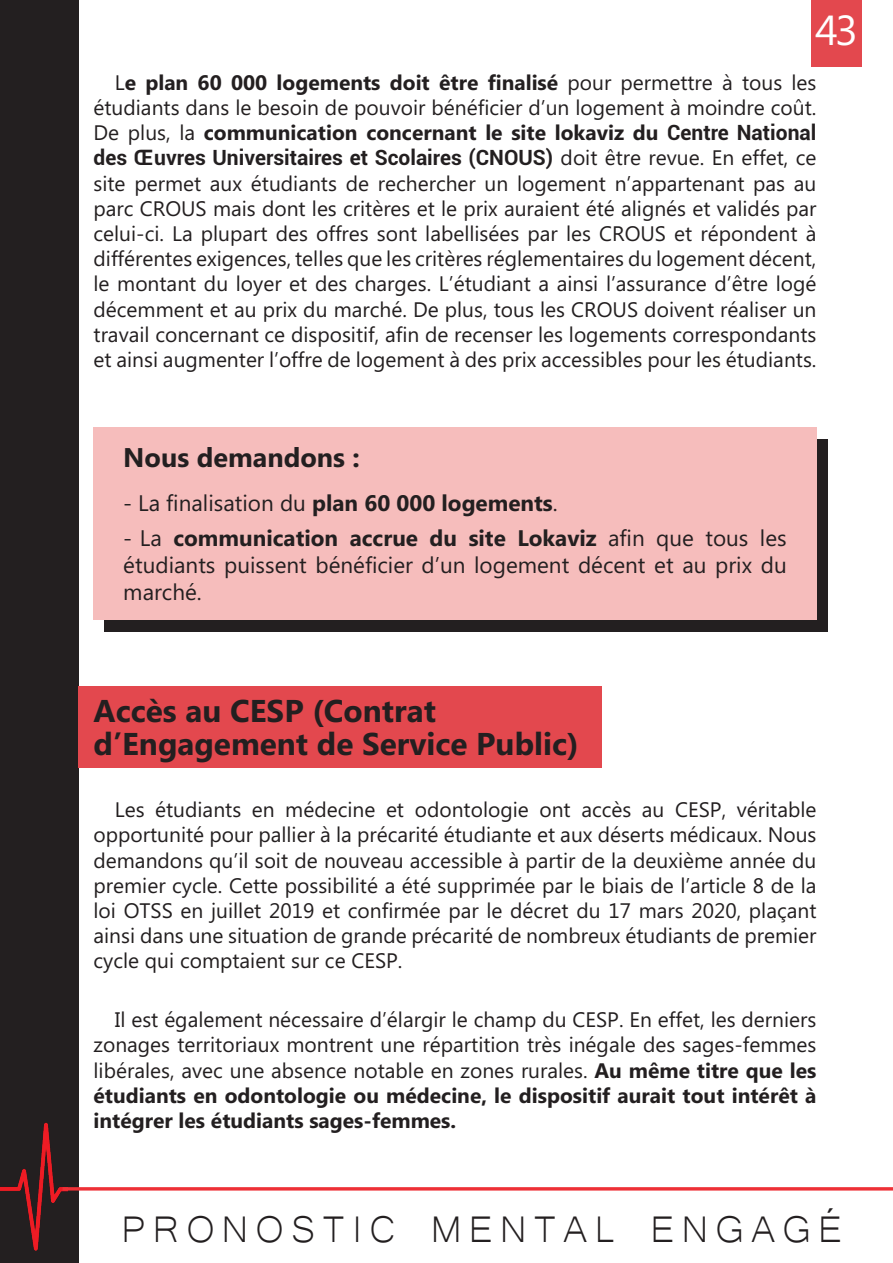
<style>
.page{position:relative;width:893px;height:1263px;background:#fff}
.page>*{position:absolute;margin:0;border:0;box-sizing:border-box;transform-origin:0 0}
.t1{font:48px "Microsoft Yi Baiti";letter-spacing:.15em;color:#231f20}
.t2{font:42px "Microsoft Phags Pa";color:#fff}
.Sous-titre{font:700 31.5px "Microsoft Phags Pa";color:#231f20}
.Nous_demandons{font:700 27px "Microsoft Phags Pa";color:#231f20}
.Nous_demandons-2{font:22.5px/27px "Microsoft Phags Pa";color:#231f20;text-align:justify}
.t3{font:21px/25.2px "Microsoft Phags Pa";color:#231f20;text-align:justify}
.s1{font-weight:700}
.s2{font-family:"Roboto";font-weight:700}
</style>
<div class="page">
<div style="left:0;top:0;width:79px;height:1263px;background:#231f20"></div>
<div style="left:811px;top:0;width:50px;height:67px;background:#e3484e"></div>
<img style="left:0;top:1123px;width:68px;height:127px">
<hr style="left:63px;top:1187px;width:830px;height:3px;background:#ee3036">
<div style="left:79px;top:686px;width:523px;height:81px;background:#e3484e"></div>
<div style="left:104px;top:439px;width:723px;height:192px;background:#231f20"></div>
<div style="left:94px;top:427px;width:723px;height:192px;background:#f6bdbc"></div>
<h2 class="t2" style="left:815px;top:2px;width:44px">43</h2>
<p class="t3" style="left:94px;top:69px;width:724px;text-indent:21px">L<span class="s1">e plan 60 000 logements doit être finalisé</span> pour permettre à tous les étudiants dans le besoin de pouvoir bénéficier d’un logement à moindre coût.<br>De plus, la <span class="s1">communication concernant le site lokaviz du</span> <span class="s2">Centre National des Œuvres Universitaires et Scolaires (CNOUS)</span> doit être revue. En effet, ce site permet aux étudiants de rechercher un logement n’appartenant pas au parc CROUS mais dont les critères et le prix auraient été alignés et validés par celui-ci. La plupart des offres sont labellisées par les CROUS et répondent à différentes exigences, telles que les critères réglementaires du logement décent, le montant du loyer et des charges. L’étudiant a ainsi l’assurance d’être logé décemment et au prix du marché. De plus, tous les CROUS doivent réaliser un travail concernant ce dispositif, afin de recenser les logements correspondants et ainsi augmenter l’offre de logement à des prix accessibles pour les étudiants.</p>
<p class="Nous_demandons" style="left:123px;top:438px;width:238px">Nous demandons :</p>
<p class="Nous_demandons-2" style="left:123px;top:488px;width:436px">- La finalisation du <span class="s1">plan 60 000 logements</span>.</p>
<p class="Nous_demandons-2" style="left:123px;top:524px;width:665px">- La <span class="s1">communication accrue du site Lokaviz</span> afin que tous les étudiants puissent bénéficier d’un logement décent et au prix du marché.</p>
<p class="Sous-titre" style="left:94px;top:688px;width:344px">Accès au CESP (Contrat</p>
<p class="Sous-titre" style="left:94px;top:721px;width:487px">d’Engagement de Service Public)</p>
<p class="t3" style="left:94px;top:796px;width:724px;text-indent:21px">Les étudiants en médecine et odontologie ont accès au CESP, véritable opportunité pour pallier à la précarité étudiante et aux déserts médicaux. Nous demandons qu’il soit de nouveau accessible à partir de la deuxième année du premier cycle. Cette possibilité a été supprimée par le biais de l’article 8 de la loi OTSS en juillet 2019 et confirmée par le décret du 17 mars 2020, plaçant ainsi dans une situation de grande précarité de nombreux étudiants de premier cycle qui comptaient sur ce CESP.</p>
<p class="t3" style="left:94px;top:1006px;width:724px;text-indent:21px">Il est également nécessaire d’élargir le champ du CESP. En effet, les derniers zonages territoriaux montrent une répartition très inégale des sages-femmes libérales, avec une absence notable en zones rurales. <span class="s1">Au même titre que les étudiants en odontologie ou médecine, le dispositif aurait tout intérêt à intégrer les étudiants sages-femmes.</span></p>
<h1 class="t1" style="left:121px;top:1201px;width:722px">PRONOSTIC MENTAL ENGAGÉ</h1>
</div>
